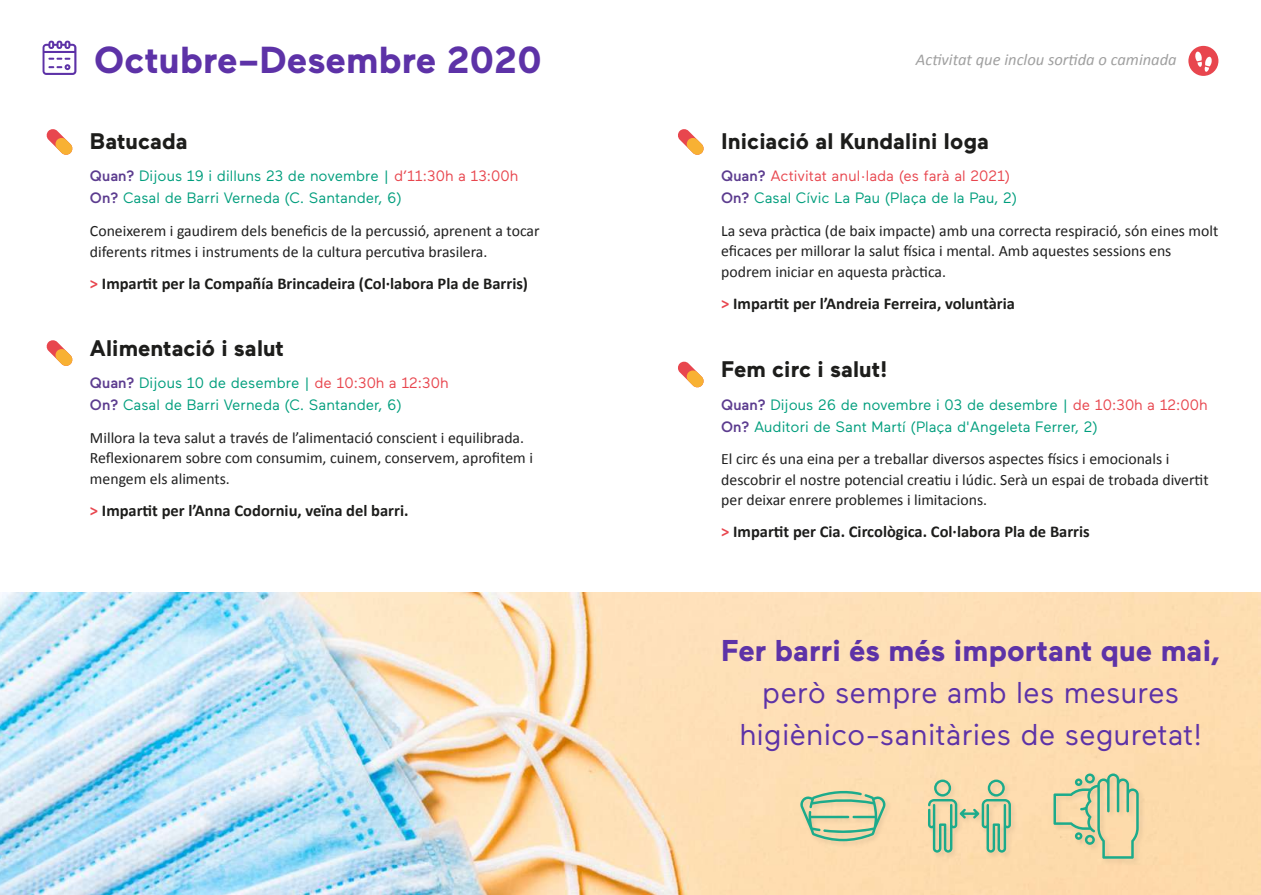
<style>
.page{position:relative;width:1261px;height:895px;background:#fff}
.page>*{position:absolute;margin:0;border:0;box-sizing:border-box;transform-origin:0 0}
.t1{font:700 37.5px "Maax";color:#5d32a7}
.t2{font:30px/42px "Maax";color:#5d32a7;text-align:center}
.t3{font:700 30px "Maax";color:#5d32a7}
.t4{font:700 22.5px "Maax";color:#1d1d1b}
.t5{font:700 16.5px "Calibri";color:#1d1d1b}
.t6{font:italic 16.5px "Calibri";color:#a0a0a0}
.t7{font:15.75px/20.4px "Calibri";color:#1f1f1f}
.t8{font:15px/21.9px "Maax";color:#009e7d}
.t9{font:15px/21.9px "Maax";color:#e8464e}
.s1{font-weight:500;color:#5c3c8f}
.s2{color:#e8464e}
.s3{color:#009e7d}
</style>
<div class="page">
<svg style="left:43px;top:41px;width:33px;height:34px"></svg>
<svg style="left:46px;top:129px;width:27px;height:26px"></svg>
<div style="left:1188px;top:46px;width:30px;height:30px;background:#e8464e;border-radius:50%"></div>
<svg style="left:1195px;top:51px;width:16px;height:21px"></svg>
<svg style="left:46px;top:340px;width:27px;height:26px"></svg>
<svg style="left:678px;top:129px;width:26px;height:26px"></svg>
<svg style="left:678px;top:361px;width:26px;height:27px"></svg>
<img style="left:0;top:592px;width:1260px;height:302px">
<div style="left:795px;top:769px;width:351px;height:98px;background:#fddcaf"></div>
<svg style="left:927px;top:779px;width:83px;height:73px;background:#c4cda3"></svg>
<svg style="left:1053px;top:773px;width:85px;height:85px;background:#d1cfa3"></svg>
<svg style="left:799px;top:789px;width:86px;height:52px;background:#c3cea4"></svg>
<h1 class="t1" style="left:94px;top:39px;width:449px">Octubre–Desembre 2020</h1>
<h3 class="t4" style="left:90px;top:129px;width:99px">Batucada</h3>
<p class="t8" style="left:90px;top:165px;width:429px"><span class="s1">Quan?</span> Dijous 19 i dilluns 23 de novembre | <span class="s2">d’11:30h a 13:00h<br></span><span class="s1">On?</span> Casal de Barri Verneda (C. Santander, 6)</p>
<p class="t7" style="left:90px;top:220px;width:451px;line-height:21px">Coneixerem i gaudirem dels beneficis de la percussió, aprenent a tocar diferents ritmes i instruments de la cultura percutiva brasilera.</p>
<p class="t5" style="left:90px;top:273px;width:439px"><span class="s2">&gt;</span> Impartit per la Compañía Brincadeira (Col·labora Pla de Barris)</p>
<h3 class="t4" style="left:90px;top:336px;width:195px">Alimentació i salut</h3>
<p class="t8" style="left:90px;top:372px;width:360px"><span class="s1">Quan?</span> Dijous 10 de desembre | <span class="s2">de 10:30h a 12:30h<br></span><span class="s1">On?</span> Casal de Barri Verneda (C. Santander, 6)</p>
<p class="t7" style="left:90px;top:427px;width:444px">Millora la teva salut a través de l’alimentació conscient i equilibrada.<br>Reflexionarem sobre com consumim, cuinem, conservem, aprofitem i mengem els aliments.</p>
<p class="t5" style="left:90px;top:500px;width:320px"><span class="s2">&gt;</span> Impartit per l’Anna Codorniu, veïna del barri.</p>
<p class="t6" style="left:915px;top:48px;width:262px">Activitat que inclou sortida o caminada</p>
<h3 class="t4" style="left:721px;top:129px;width:269px">Iniciació al Kundalini Ioga</h3>
<p class="t9" style="left:721px;top:165px;width:297px"><span class="s1">Quan?</span> Activitat anul·lada (es farà al 2021)<br><span class="s1">On?</span> <span class="s3">Casal Cívic La Pau (Plaça de la Pau, 2)</span></p>
<p class="t7" style="left:721px;top:220px;width:498px">La seva pràctica (de baix impacte) amb una correcta respiració, són eines molt eficaces per millorar la salut física i mental. Amb aquestes sessions ens podrem iniciar en aquesta pràctica.</p>
<p class="t5" style="left:721px;top:293px;width:295px"><span class="s2">&gt;</span> Impartit per l’Andreia Ferreira, voluntària</p>
<h3 class="t4" style="left:721px;top:357px;width:168px">Fem circ i salut!</h3>
<p class="t8" style="left:721px;top:394px;width:488px"><span class="s1">Quan?</span> Dijous 26 de novembre i 03 de desembre | <span class="s2">de 10:30h a 12:00h<br></span><span class="s1">On?</span> Auditori de Sant Martí (Plaça d'Angeleta Ferrer, 2)</p>
<p class="t7" style="left:721px;top:449px;width:489px">El circ és una eina per a treballar diversos aspectes físics i emocionals i descobrir el nostre potencial creatiu i lúdic. Serà un espai de trobada divertit per deixar enrere problemes i limitacions.</p>
<p class="t5" style="left:721px;top:521px;width:370px"><span class="s2">&gt;</span> Impartit per Cia. Circològica. Col·labora Pla de Barris</p>
<h2 class="t3" style="left:721px;top:634px;width:500px">Fer barri és més important que mai,</h2>
<h2 class="t2" style="left:739px;top:671px;width:464px">però sempre amb les mesures higiènico-sanitàries de seguretat!</h2>
</div>
